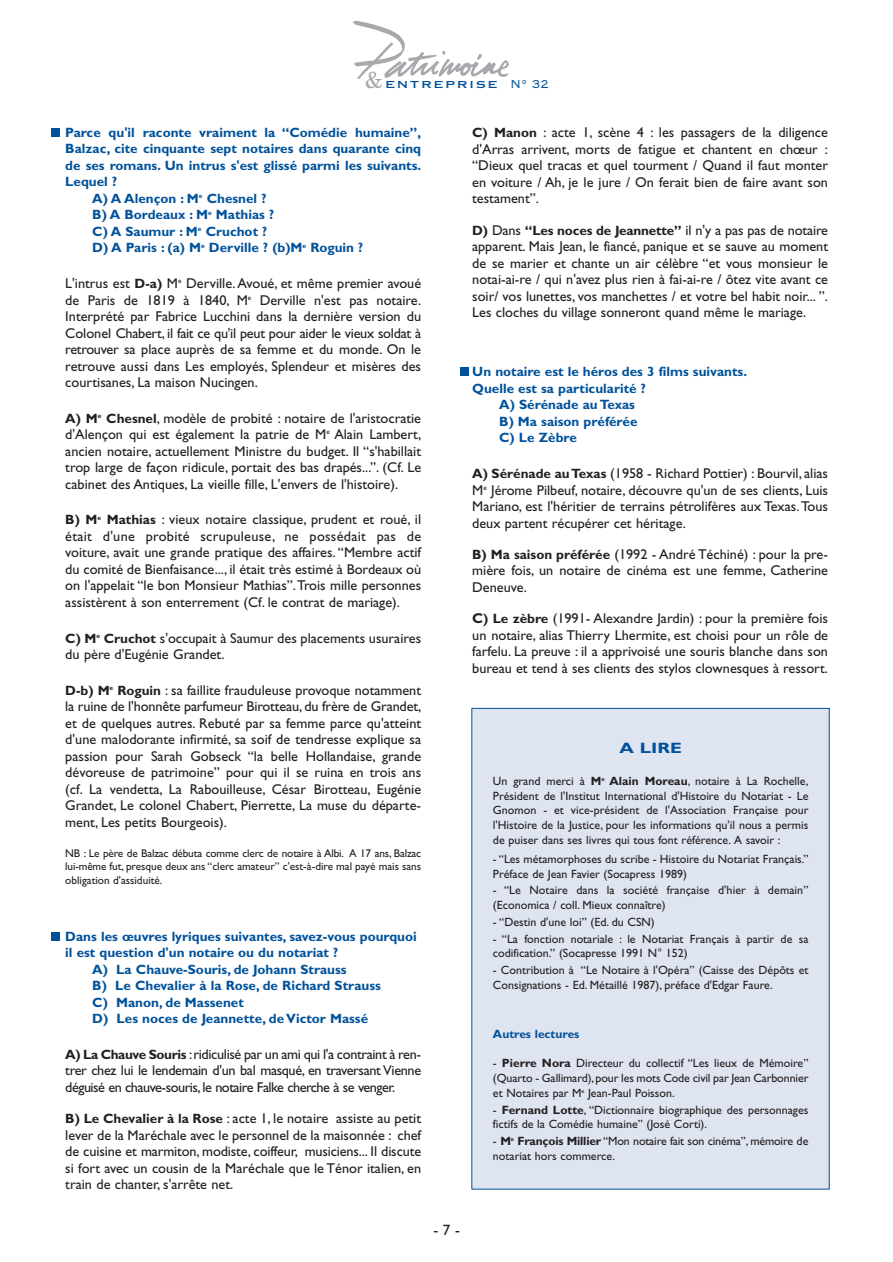
<style>
.page{position:relative;width:893px;height:1262px;background:#fff}
.page>*{position:absolute;margin:0;border:0;box-sizing:border-box;transform-origin:0 0}
.t1{font:22.2px "New Century Schlbk";color:#a8a9ad}
.t2{font:700 15px "Gill Sans";color:#01529b;scale:1.24 1}
.t3{font:15px "Gill Sans";color:#231f20}
.t4{font:14.25px/16.5px "Gill Sans";color:#231f20;text-align:justify}
.t5{font:700 13.5px "Gill Sans";color:#01529b}
.t6{font:12px/14.7px "Gill Sans";color:#231f20}
.t7{font:700 12px "Gill Sans";color:#01529b}
.t8{font:11.25px/13.5px "Gill Sans";color:#231f20;text-align:justify}
.t9{font:9.6px "Copperplate Thirty One AB";letter-spacing:.18em;color:#01519b;scale:1.2 1}
.s1{font-family:"Copperplate Thirty Two BC";font-size:15px;color:#01529b}
.s2{font-weight:700;font-size:13.5px}
.s3{font-weight:700}
</style>
<div class="page">
<svg style="left:353px;top:21px;width:156px;height:58px"></svg>
<div style="left:472px;top:708px;width:357px;height:481px;background:#dfe4f1"></div>
<div style="left:51px;top:128px;width:9px;height:9px;background:#01529b"></div>
<div style="left:51px;top:932px;width:9px;height:8px;background:#01529b"></div>
<div style="left:460px;top:367px;width:9px;height:9px;background:#01529b"></div>
<h1 class="t1" style="left:365px;top:71px;width:20px">&amp;</h1>
<p class="t9" style="left:385px;top:79px;width:138px">ENTREPRISE <span class="s1">N° 32</span></p>
<p class="t5" style="left:65px;top:128px;width:357px">Parce qu'il raconte vraiment la “Comédie humaine”,</p>
<p class="t5" style="left:65px;top:144px;width:357px">Balzac, cite cinquante sept notaires dans quarante cinq</p>
<p class="t5" style="left:65px;top:161px;width:357px">de ses romans. Un intrus s'est glissé parmi les suivants.</p>
<p class="t5" style="left:65px;top:177px;width:53px">Lequel ?</p>
<p class="t5" style="left:92px;top:194px;width:175px">A) A Alençon : M<sup>e</sup> Chesnel ?</p>
<p class="t5" style="left:92px;top:210px;width:183px">B) A Bordeaux : M<sup>e</sup> Mathias ?</p>
<p class="t5" style="left:92px;top:227px;width:176px">C) A Saumur : M<sup>e</sup> Cruchot ?</p>
<p class="t5" style="left:92px;top:243px;width:272px">D) A Paris : (a) M<sup>e</sup> Derville ? (b)M<sup>e</sup> Roguin ?</p>
<p class="t4" style="left:65px;top:276px;width:357px">L'intrus est <span class="s2">D-a)</span> M<sup>e</sup> Derville.Avoué, et même premier avoué de Paris de 1819 à 1840, M<sup>e</sup> Derville n'est pas notaire.<br>Interprété par Fabrice Lucchini dans la dernière version du Colonel Chabert, il fait ce qu'il peut pour aider le vieux soldat à retrouver sa place auprès de sa femme et du monde. On le retrouve aussi dans Les employés, Splendeur et misères des courtisanes, La maison Nucingen.</p>
<p class="t4" style="left:65px;top:411px;width:357px"><span class="s2">A) M</span><sup>e</sup> <span class="s2">Chesnel</span>, modèle de probité : notaire de l'aristocratie d'Alençon qui est également la patrie de M<sup>e</sup> Alain Lambert, ancien notaire, actuellement Ministre du budget. Il “s'habillait trop large de façon ridicule, portait des bas drapés...”. (Cf. Le cabinet des Antiques, La vieille fille, L'envers de l'histoire).</p>
<p class="t4" style="left:65px;top:513px;width:357px"><span class="s2">B) M</span><sup>e</sup> <span class="s2">Mathias</span> : vieux notaire classique, prudent et roué, il était d'une probité scrupuleuse, ne possédait pas de voiture, avait une grande pratique des affaires. “Membre actif du comité de Bienfaisance..., il était très estimé à Bordeaux où on l'appelait “le bon Monsieur Mathias”.Trois mille personnes assistèrent à son enterrement (Cf. le contrat de mariage).</p>
<p class="t4" style="left:65px;top:631px;width:357px"><span class="s2">C) M</span><sup>e</sup> <span class="s2">Cruchot</span> s'occupait à Saumur des placements usuraires du père d'Eugénie Grandet.</p>
<p class="t4" style="left:65px;top:683px;width:357px"><span class="s2">D-b) M</span><sup>e</sup> <span class="s2">Roguin</span> : sa faillite frauduleuse provoque notamment la ruine de l'honnête parfumeur Birotteau, du frère de Grandet, et de quelques autres. Rebuté par sa femme parce qu'atteint d'une malodorante infirmité, sa soif de tendresse explique sa passion pour Sarah Gobseck “la belle Hollandaise, grande dévoreuse de patrimoine” pour qui il se ruina en trois ans (cf. La vendetta, La Rabouilleuse, César Birotteau, Eugénie Grandet, Le colonel Chabert, Pierrette, La muse du départe&shy;ment, Les petits Bourgeois).</p>
<p class="t8" style="left:65px;top:847px;width:357px">NB : Le père de Balzac débuta comme clerc de notaire à Albi. A 17 ans, Balzac lui-même fut, presque deux ans “clerc amateur” c'est-à-dire mal payé mais sans obligation d'assiduité.</p>
<p class="t4" style="left:472px;top:126px;width:357px"><span class="s2">C) Manon</span> : acte 1, scène 4 : les passagers de la diligence d'Arras arrivent, morts de fatigue et chantent en chœur : “Dieux quel tracas et quel tourment / Quand il faut monter en voiture / Ah, je le jure / On ferait bien de faire avant son testament”.</p>
<p class="t4" style="left:472px;top:223px;width:357px"><span class="s2">D)</span> Dans <span class="s2">“Les noces de Jeannette”</span> il n'y a pas pas de notaire apparent. Mais Jean, le fiancé, panique et se sauve au moment de se marier et chante un air célèbre “et vous monsieur le notai-ai-re / qui n'avez plus rien à fai-ai-re / ôtez vite avant ce soir/ vos lunettes, vos manchettes / et votre bel habit noir... ”.<br>Les cloches du village sonneront quand même le mariage.</p>
<p class="t5" style="left:472px;top:367px;width:276px">Un notaire est le héros des 3 films suivants.</p>
<p class="t5" style="left:472px;top:383px;width:175px">Quelle est sa particularité ?</p>
<p class="t5" style="left:499px;top:400px;width:137px">A) Sérénade au Texas</p>
<p class="t5" style="left:499px;top:416px;width:140px">B) Ma saison préférée</p>
<p class="t5" style="left:499px;top:433px;width:79px">C) Le Zèbre</p>
<p class="t4" style="left:472px;top:466px;width:357px"><span class="s2">A) Sérénade au Texas</span> (1958 - Richard Pottier) : Bourvil, alias M<sup>e</sup> Jérome Pilbeuf, notaire, découvre qu'un de ses clients, Luis Mariano, est l'héritier de terrains pétrolifères aux Texas.Tous deux partent récupérer cet héritage.</p>
<p class="t4" style="left:472px;top:547px;width:357px"><span class="s2">B) Ma saison préférée</span> (1992 - André Téchiné) : pour la pre&shy;mière fois, un notaire de cinéma est une femme, Catherine Deneuve.</p>
<p class="t4" style="left:472px;top:612px;width:357px"><span class="s3">C</span><span class="s2">) Le zèbre</span> (1991- Alexandre Jardin) : pour la première fois un notaire, alias Thierry Lhermite, est choisi pour un rôle de farfelu. La preuve : il a apprivoisé une souris blanche dans son bureau et tend à ses clients des stylos clownesques à ressort.</p>
<p class="t2" style="left:619px;top:743px;width:52px">A LIRE</p>
<p class="t6" style="left:493px;top:775px;width:317px;text-align:justify">Un grand merci à <span class="s3">M</span><sup>e</sup> <span class="s3">Alain Moreau</span>, notaire à La Rochelle, Président de l'Institut International d'Histoire du Notariat - Le Gnomon - et vice-président de l'Association Française pour l'Histoire de la Justice, pour les informations qu'il nous a permis de puiser dans ses livres qui tous font référence. A savoir :</p>
<p class="t6" style="left:493px;top:852px;width:317px">- “Les métamorphoses du scribe - Histoire du Notariat Français.”<br>Préface de Jean Favier (Socapress 1989)</p>
<p class="t6" style="left:493px;top:884px;width:317px">- “Le Notaire dans la société française d'hier à demain” (Economica / coll. Mieux connaître)</p>
<p class="t6" style="left:493px;top:915px;width:163px">- “Destin d'une loi” (Ed. du CSN)</p>
<p class="t6" style="left:493px;top:932px;width:317px">- “La fonction notariale : le Notariat Français à partir de sa codification.” (Socapresse 1991 N° 152)</p>
<p class="t6" style="left:493px;top:964px;width:317px">- Contribution à “Le Notaire à l'Opéra” (Caisse des Dépôts et<br>Consignations - Ed. Métaillé 1987), préface d'Edgar Faure.</p>
<p class="t7" style="left:493px;top:1029px;width:88px">Autres lectures</p>
<p class="t6" style="left:493px;top:1057px;width:317px;text-align:justify">- <span class="s3">Pierre Nora</span> Directeur du collectif “Les lieux de Mémoire” (Quarto - Gallimard),pour les mots Code civil par Jean Carbonnier et Notaires par M<sup>e</sup> Jean-Paul Poisson.</p>
<p class="t6" style="left:493px;top:1103px;width:317px">- <span class="s3">Fernand Lotte</span>, “Dictionnaire biographique des personnages fictifs de la Comédie humaine” (José Corti).</p>
<p class="t6" style="left:493px;top:1135px;width:317px">- <span class="s3">M</span><sup>e</sup> <span class="s3">François Millier</span> “Mon notaire fait son cinéma”, mémoire de notariat hors commerce.</p>
<p class="t5" style="left:65px;top:931px;width:353px">Dans les œuvres lyriques suivantes, savez-vous pourquoi</p>
<p class="t5" style="left:65px;top:948px;width:274px">il est question d'un notaire ou du notariat ?</p>
<p class="t5" style="left:92px;top:964px;width:256px">A) La Chauve-Souris, de Johann Strauss</p>
<p class="t5" style="left:92px;top:981px;width:290px">B) Le Chevalier à la Rose, de Richard Strauss</p>
<p class="t5" style="left:92px;top:997px;width:153px">C) Manon, de Massenet</p>
<p class="t5" style="left:92px;top:1014px;width:277px">D) Les noces de Jeannette, de Victor Massé</p>
<p class="t4" style="left:65px;top:1047px;width:357px"><span class="s2">A) La Chauve Souris</span> :ridiculisé par un ami qui l'a contraint à ren&shy;trer chez lui le lendemain d'un bal masqué, en traversant Vienne déguisé en chauve-souris, le notaire Falke cherche à se venger.</p>
<p class="t4" style="left:65px;top:1111px;width:357px"><span class="s2">B) Le Chevalier à la Rose</span> : acte 1, le notaire assiste au petit lever de la Maréchale avec le personnel de la maisonnée : chef de cuisine et marmiton, modiste, coiffeur, musiciens... Il discute si fort avec un cousin de la Maréchale que le Ténor italien, en train de chanter, s'arrête net.</p>
<p class="t3" style="left:433px;top:1225px;width:28px">- 7 -</p>
</div>
